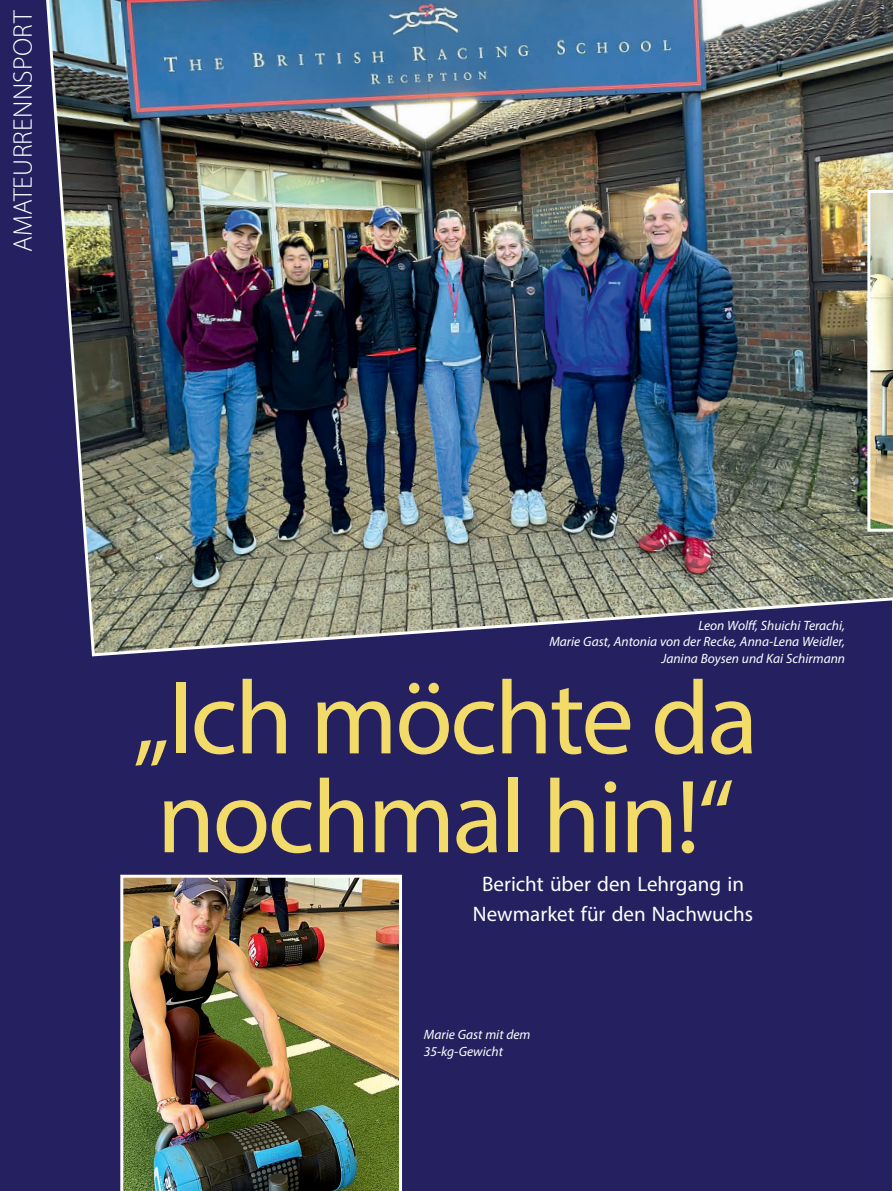
<style>
.page{position:relative;width:893px;height:1191px;background:#fff}
.page>*{position:absolute;margin:0;border:0;box-sizing:border-box;transform-origin:0 0}
.t1{font:105px/98.9px "Myriad Pro";letter-spacing:-.025em;color:#f3db6a}
.t2{font:300 27px "Myriad Pro";letter-spacing:.01em;color:#fff}
.t3{font:21px/30px "Myriad Pro";color:#fff;text-align:center}
.t4{font:italic 13.5px/16.5px "Myriad Pro";color:#fff}
</style>
<div class="page">
<div style="left:0;top:0;width:891px;height:1191px;background:#252161"></div>
<img style="left:46px;top:0;width:847px;height:658px">
<img style="left:867px;top:190px;width:26px;height:341px">
<img style="left:120px;top:874px;width:282px;height:317px">
<h2 class="t2" style="left:7px;top:252px;width:243px;rotate:-90deg">AMATEURRENNSPORT</h2>
<p class="t4" style="left:549px;top:617px;width:297px;text-align:right">Leon Wolff, Shuichi Terachi,<br>Marie Gast, Antonia von der Recke, Anna-Lena Weidler,<br>Janina Boysen und Kai Schirmann</p>
<h1 class="t1" style="left:133px;top:667px;width:626px">„Ich möchte da nochmal hin!“</h1>
<h3 class="t3" style="left:473px;top:868px;width:282px">Bericht über den Lehrgang in<br>Newmarket für den Nachwuchs</h3>
<p class="t4" style="left:424px;top:1026px;width:108px">Marie Gast mit dem<br>35-kg-Gewicht</p>
</div>
